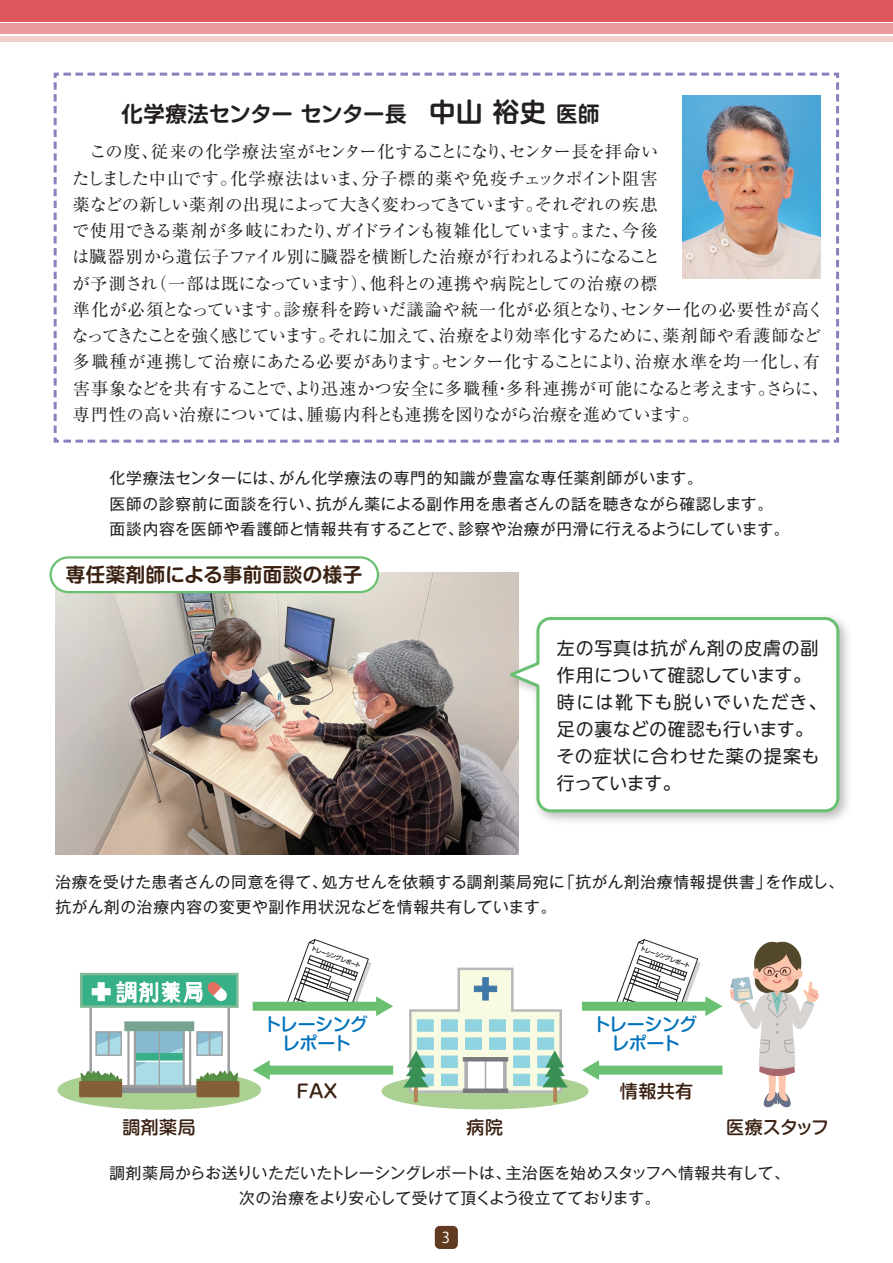
<style>
.page{position:relative;width:893px;height:1263px;background:#fff}
.page>*{position:absolute;margin:0;border:0;box-sizing:border-box;transform-origin:0 0}
.t1{font:700 21.45px "Shin M Go Pro De";letter-spacing:-.01em;color:#231f20}
.t2{font:700 19.5px "Shin M Go Pro De";letter-spacing:.025em;color:#3a2111}
.t3{font:18px/27px "UD Shin M Go Pro";letter-spacing:.04em;color:#231f20}
.t4{font:500 18px/19.5px "Shin M Go Pro";letter-spacing:-.035em;color:#0073bc;text-align:center}
.t5{font:500 18px "Shin M Go Pro";letter-spacing:.025em;color:#3a2111}
.t6{font:17.25px/26.2px "Ryumin Pro";letter-spacing:-.025em;color:#231f20}
.t7{font:15.75px/25.5px "Gothic MB101 Pro";letter-spacing:.03em;color:#231f20}
.t8{font:15.75px/25.5px "Gothic MB101 Pro";letter-spacing:.005em;color:#231f20;text-align:center}
.t9{font:15px "Koz Go Pr 6 N";color:#fff}
.t10{font:700 6px "UD Shin Go Pro De";color:#231f20;scale:.95 1}
.s1{font-size:26.4px}
</style>
<div class="page">
<svg style="left:53px;top:72px;width:787px;height:371px"></svg>
<div style="left:0;top:0;width:893px;height:21px;background:#dc585c"></div>
<div style="left:0;top:23px;width:893px;height:11px;background:#ea9a9d"></div>
<div style="left:0;top:36px;width:893px;height:6px;background:#f4cdce"></div>
<img style="left:55px;top:573px;width:463px;height:282px">
<img style="left:501px;top:608px;width:347px;height:221px">
<svg style="left:503px;top:615px;width:338px;height:199px"></svg>
<div style="left:253px;top:1002px;width:126px;height:9px;background:#69c071"></div>
<svg style="left:280px;top:939px;width:113px;height:77px"></svg>
<svg style="left:49px;top:556px;width:331px;height:38px"></svg>
<div style="left:582px;top:1002px;width:126px;height:9px;background:#69c071"></div>
<svg style="left:609px;top:939px;width:113px;height:77px"></svg>
<img style="left:682px;top:95px;width:138px;height:183px">
<div style="left:383px;top:1074px;width:204px;height:34px;background:#abd192;border-radius:50%"></div>
<div style="left:382px;top:1073px;width:206px;height:36px;border:3px solid #abd192;border-radius:50%"></div>
<div style="left:414px;top:1085px;width:4px;height:17px;border:1px solid #b48454"></div>
<div style="left:553px;top:1085px;width:4px;height:17px;border:1px solid #b48454"></div>
<svg style="left:402px;top:967px;width:167px;height:127px"></svg>
<div style="left:59px;top:1071px;width:201px;height:37px;background:#abd192;border-radius:50%"></div>
<div style="left:57px;top:1070px;width:204px;height:40px;border:3px solid #abd192;border-radius:50%"></div>
<div style="left:89px;top:1081px;width:140px;height:12px;background:#8b8f94"></div>
<div style="left:89px;top:1003px;width:141px;height:84px;background:#fff;border:3px solid #9d9ea0"></div>
<div style="left:210px;top:1032px;width:12px;height:23px;background:#a9dce6"></div>
<div style="left:197px;top:1032px;width:13px;height:23px;background:#a9dce6"></div>
<svg style="left:198px;top:1033px;width:23px;height:12px"></svg>
<div style="left:209px;top:1031px;width:14px;height:25px;border:1px solid #9d9ea0"></div>
<div style="left:196px;top:1031px;width:14px;height:25px;border:1px solid #9d9ea0"></div>
<div style="left:109px;top:1032px;width:12px;height:23px;background:#a9dce6"></div>
<div style="left:96px;top:1032px;width:13px;height:23px;background:#a9dce6"></div>
<svg style="left:97px;top:1033px;width:23px;height:12px"></svg>
<div style="left:108px;top:1031px;width:14px;height:25px;border:1px solid #9d9ea0"></div>
<div style="left:95px;top:1031px;width:14px;height:25px;border:1px solid #9d9ea0"></div>
<div style="left:127px;top:1028px;width:64px;height:59px;border:2px solid #9d9ea0"></div>
<div style="left:159px;top:1029px;width:25px;height:57px;background:#a9dce6"></div>
<div style="left:135px;top:1029px;width:24px;height:57px;background:#a9dce6"></div>
<svg style="left:137px;top:1031px;width:45px;height:35px"></svg>
<svg style="left:137px;top:1060px;width:45px;height:2px"></svg>
<div style="left:135px;top:1053px;width:49px;height:7px;background:#37af88"></div>
<div style="left:134px;top:1028px;width:26px;height:59px;border:2px solid #9d9ea0"></div>
<div style="left:158px;top:1028px;width:27px;height:59px;border:2px solid #9d9ea0"></div>
<hr style="left:159px;top:1029px;width:1px;height:57px;background:#9d9ea0">
<div style="left:124px;top:1021px;width:70px;height:10px;background:#78a38f;border:2px solid #78a38f"></div>
<div style="left:80px;top:973px;width:159px;height:35px;background:#37af88;border:3px solid #83ba96"></div>
<div style="left:98px;top:982px;width:7px;height:19px;background:#fff;border:1px solid #fff"></div>
<div style="left:92px;top:988px;width:18px;height:7px;background:#fff;border:1px solid #fff"></div>
<svg style="left:196px;top:1061px;width:43px;height:20px"></svg>
<div style="left:197px;top:1081px;width:42px;height:16px;background:#855f37"></div>
<div style="left:196px;top:1081px;width:43px;height:16px;border:1px solid #855f37"></div>
<svg style="left:80px;top:1061px;width:43px;height:26px"></svg>
<div style="left:80px;top:1081px;width:42px;height:16px;background:#855f37"></div>
<div style="left:79px;top:1081px;width:43px;height:16px;border:1px solid #855f37"></div>
<svg style="left:116px;top:974px;width:111px;height:29px"></svg>
<svg style="left:729px;top:941px;width:90px;height:167px"></svg>
<div style="left:267px;top:1065px;width:126px;height:9px;background:#69c071"></div>
<svg style="left:253px;top:1060px;width:17px;height:20px"></svg>
<div style="left:596px;top:1065px;width:126px;height:9px;background:#69c071"></div>
<svg style="left:582px;top:1060px;width:17px;height:20px"></svg>
<div style="left:435px;top:1226px;width:23px;height:23px;background:#613b20;border-radius:5px"></div>
<p class="t1" style="left:122px;top:96px;width:480px">化学療法センター センター長　<span class="s1">中山 裕史</span> 医師</p>
<p class="t6" style="left:72px;top:138px;width:759px">　この度、従来の化学療法室がセンター化することになり、センター長を拝命い<br>たしました中山です。化学療法はいま、分子標的薬や免疫チェックポイント阻害<br>薬などの新しい薬剤の出現によって大きく変わってきています。それぞれの疾患<br>で使用できる薬剤が多岐にわたり、ガイドラインも複雑化しています。また、今後<br>は臓器別から遺伝子ファイル別に臓器を横断した治療が行われるようになること<br>が予測され（一部は既になっています）、他科との連携や病院としての治療の標<br>準化が必須となっています。診療科を跨いだ議論や統一化が必須となり、センター化の必要性が高くなってきたことを強く感じています。それに加えて、治療をより効率化するために、薬剤師や看護師など多職種が連携して治療にあたる必要があります。センター化することにより、治療水準を均一化し、有害事象などを共有することで、より迅速かつ安全に多職種・多科連携が可能になると考えます。さらに、専門性の高い治療については、腫瘍内科とも連携を図りながら治療を進めています。</p>
<p class="t7" style="left:110px;top:463px;width:682px">化学療法センターには、がん化学療法の専門的知識が豊富な専任薬剤師がいます。<br>医師の診察前に面談を行い、抗がん薬による副作用を患者さんの話を聴きながら確認します。面談内容を医師や看護師と情報共有することで、診察や治療が円滑に行えるようにしています。</p>
<p class="t2" style="left:66px;top:559px;width:298px">専任薬剤師による事前面談の様子</p>
<p class="t3" style="left:556px;top:634px;width:272px">左の写真は抗がん剤の皮膚の副作用について確認しています。時には靴下も脱いでいただき、足の裏などの確認も行います。その症状に合わせた薬の提案も行っています。</p>
<p class="t7" style="left:55px;top:867px;width:790px">治療を受けた患者さんの同意を得て、処方せんを依頼する調剤薬局宛に「抗がん剤治療情報提供書」を作成し、抗がん剤の治療内容の変更や副作用状況などを情報共有しています。</p>
<p class="t5" style="left:122px;top:1113px;width:75px">調剤薬局</p>
<p class="t10" style="left:313px;top:943px;width:57px;rotate:20deg">トレーシングレポート</p>
<p class="t4" style="left:264px;top:1012px;width:106px">トレーシングレポート</p>
<p class="t5" style="left:296px;top:1076px;width:42px">FAX</p>
<p class="t10" style="left:642px;top:943px;width:57px;rotate:20deg">トレーシングレポート</p>
<p class="t4" style="left:593px;top:1012px;width:106px">トレーシングレポート</p>
<p class="t5" style="left:620px;top:1076px;width:75px">情報共有</p>
<p class="t5" style="left:467px;top:1113px;width:38px">病院</p>
<p class="t5" style="left:726px;top:1113px;width:105px">医療スタッフ</p>
<p class="t8" style="left:109px;top:1158px;width:682px">調剤薬局からお送りいただいたトレーシングレポートは、主治医を始めスタッフへ情報共有して、次の治療をより安心して受けて頂くよう役立てております。</p>
<p class="t9" style="left:442px;top:1229px;width:10px">3</p>
</div>
